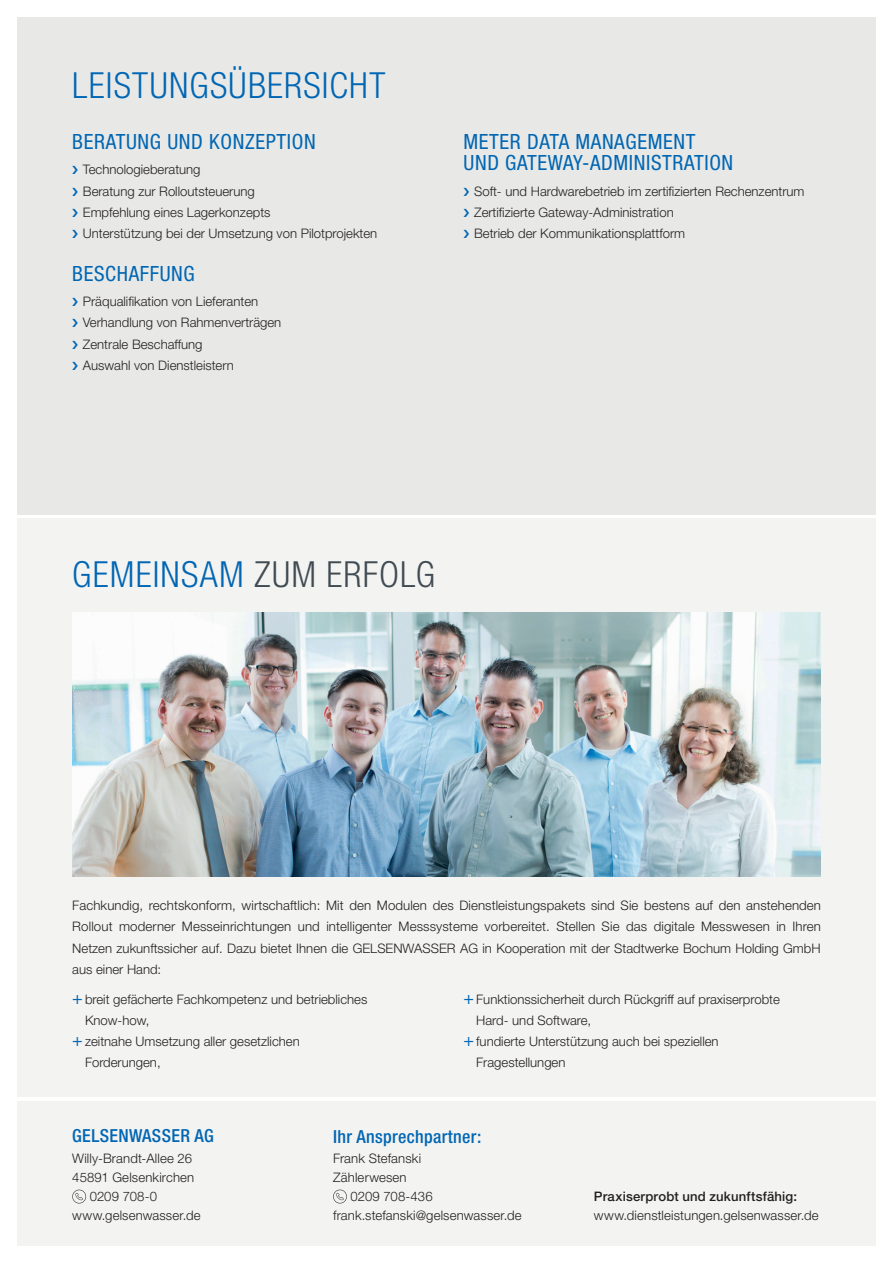
<style>
.page{position:relative;width:893px;height:1263px;background:#fff}
.page>*{position:absolute;margin:0;border:0;box-sizing:border-box;transform-origin:0 0}
.t1{font:300 condensed 36px "Helvetica Neue LT Pro";letter-spacing:.03em;color:#0166b3}
.t2{font:condensed 21px/21.3px "Helvetica Neue LT Pro";letter-spacing:.03em;color:#0166b3}
.t3{font:500 condensed 18px "Helvetica Neue LT Pro";letter-spacing:.02em;color:#0166b3}
.t4{font:300 13.2px/21.3px "Helvetica Neue LT Pro";color:#231f20}
.t5{font:500 13.2px "Helvetica Neue LT Pro";letter-spacing:.015em;color:#231f20}
.s1{color:#404b52}
.s2{font-weight:400;font-stretch:condensed;font-size:17.7px;color:#0166b3}
</style>
<div class="page">
<div style="left:17px;top:17px;width:859px;height:497px;background:#e8e9e7"></div>
<div style="left:17px;top:519px;width:859px;height:578px;background:#f3f3f2"></div>
<div style="left:17px;top:1101px;width:859px;height:145px;background:#f3f3f2"></div>
<svg style="left:72px;top:1189px;width:14px;height:14px"></svg>
<svg style="left:333px;top:1189px;width:14px;height:14px"></svg>
<img style="left:72px;top:612px;width:749px;height:264px">
<h1 class="t1" style="left:72px;top:65px;width:315px">LEISTUNGSÜBERSICHT</h1>
<h2 class="t2" style="left:72px;top:131px;width:245px">BERATUNG UND KONZEPTION</h2>
<p class="t4" style="left:83px;top:159px;width:296px">Technologieberatung<br>Beratung zur Rolloutsteuerung<br>Empfehlung eines Lagerkonzepts<br>Unterstützung bei der Umsetzung von Pilotprojekten</p>
<h2 class="t2" style="left:72px;top:262px;width:124px">BESCHAFFUNG</h2>
<p class="t4" style="left:83px;top:291px;width:200px">Präqualifikation von Lieferanten<br>Verhandlung von Rahmenverträgen<br>Zentrale Beschaffung<br>Auswahl von Dienstleistern</p>
<h2 class="t2" style="left:463px;top:131px;width:271px">METER DATA MANAGEMENT<br>UND GATEWAY-ADMINISTRATION</h2>
<p class="t4" style="left:474px;top:180px;width:332px">Soft- und Hardwarebetrieb im zertifizierten Rechenzentrum<br>Zertifizierte Gateway-Administration<br>Betrieb der Kommunikationsplattform</p>
<h1 class="t1" style="left:72px;top:554px;width:364px">GEMEINSAM <span class="s1">ZUM ERFOLG</span></h1>
<p class="t4" style="left:72px;top:894px;width:750px;text-align:justify">Fachkundig, rechtskonform, wirtschaftlich: Mit den Modulen des Dienstleistungspakets sind Sie bestens auf den anstehenden Rollout moderner Messeinrichtungen und intelligenter Messsysteme vorbereitet. Stellen Sie das digitale Messwesen in Ihren Netzen zukunftssicher auf. Dazu bietet Ihnen die GELSENWASSER AG in Kooperation mit der Stadtwerke Bochum Holding GmbH aus einer Hand:</p>
<p class="t4" style="left:72px;top:988px;width:297px"><span class="s2">+</span> breit gefächerte Fachkompetenz und betriebliches</p>
<p class="t4" style="left:85px;top:1009px;width:66px">Know-how,</p>
<p class="t4" style="left:72px;top:1030px;width:229px"><span class="s2">+</span> zeitnahe Umsetzung aller gesetzlichen</p>
<p class="t4" style="left:85px;top:1052px;width:77px">Forderungen,</p>
<p class="t4" style="left:463px;top:988px;width:318px"><span class="s2">+</span> Funktionssicherheit durch Rückgriff auf praxiserprobte</p>
<p class="t4" style="left:476px;top:1009px;width:117px">Hard- und Software,</p>
<p class="t4" style="left:463px;top:1030px;width:257px"><span class="s2">+</span> fundierte Unterstützung auch bei speziellen</p>
<p class="t4" style="left:476px;top:1052px;width:91px">Fragestellungen</p>
<h3 class="t3" style="left:72px;top:1125px;width:143px">GELSENWASSER AG</h3>
<p class="t4" style="left:72px;top:1147px;width:121px">Willy-Brandt-Allee 26</p>
<p class="t4" style="left:72px;top:1166px;width:124px">45891 Gelsenkirchen</p>
<p class="t4" style="left:90px;top:1186px;width:69px">0209 708-0</p>
<p class="t4" style="left:72px;top:1205px;width:130px">www.gelsenwasser.de</p>
<h3 class="t3" style="left:333px;top:1126px;width:150px">Ihr Ansprechpartner:</h3>
<p class="t4" style="left:333px;top:1148px;width:90px;line-height:19px">Frank Stefanski<br>Zählerwesen</p>
<p class="t4" style="left:333px;top:1187px;width:190px;line-height:19px;text-indent:17px">0209 708-436 frank.stefanski@gelsenwasser.de</p>
<p class="t5" style="left:594px;top:1189px;width:205px">Praxiserprobt und zukunftsfähig:</p>
<p class="t4" style="left:594px;top:1205px;width:226px">www.dienstleistungen.gelsenwasser.de</p>
</div>
